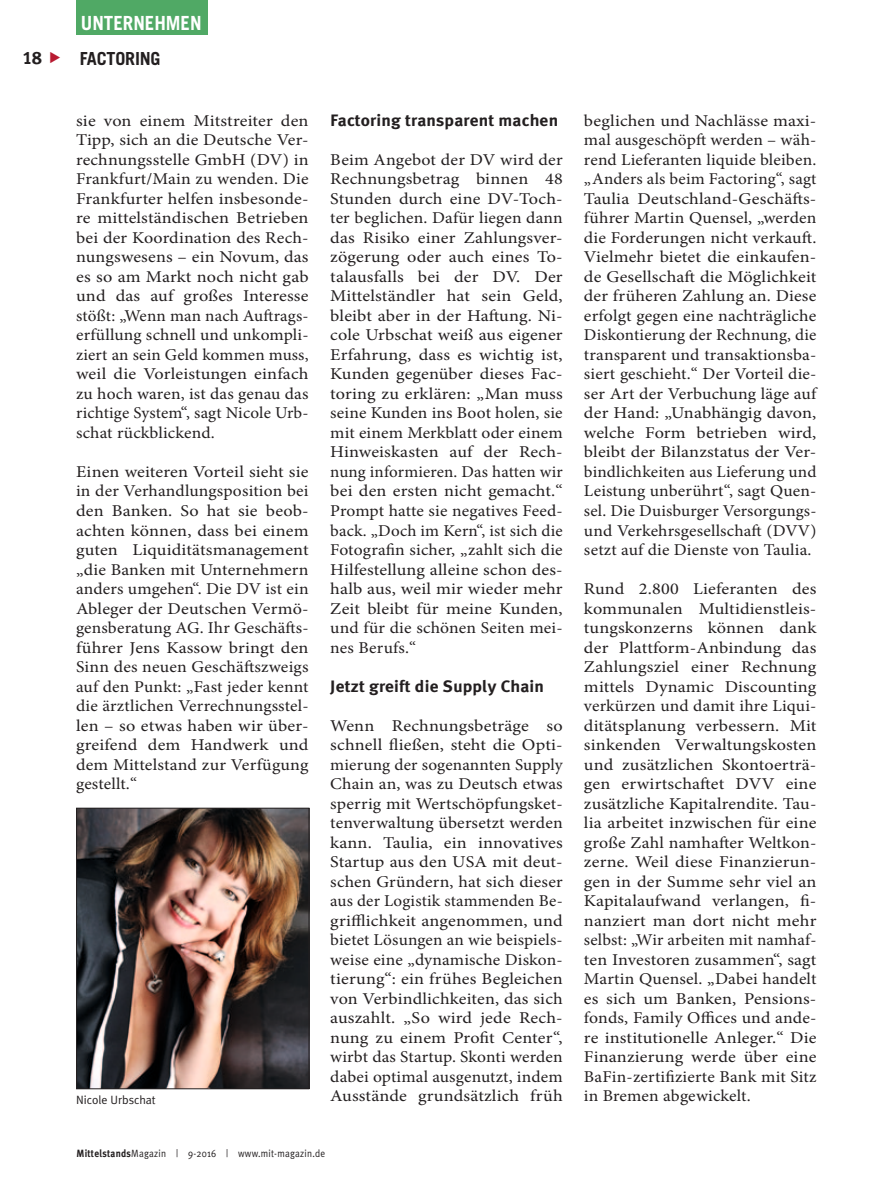
<style>
.page{position:relative;width:893px;height:1191px;background:#fff}
.page>*{position:absolute;margin:0;border:0;box-sizing:border-box;transform-origin:0 0}
.t1{font:700 19.5px "Trade Gothic";color:#fff}
.t2{font:700 18px "Trade Gothic";letter-spacing:-.01em;color:#231f20}
.t3{font:18px "Meta Plus Bold Caps";color:#231f20}
.t4{font:16.5px/19.5px "Minion Pro";letter-spacing:.01em;color:#231f20;text-align:justify;scale:1.1 1}
.t5{font:16.5px/19.5px "Minion Pro";letter-spacing:.01em;color:#231f20;text-align:justify;scale:1.09 1}
.t6{font:700 16.5px "Meta Plus";letter-spacing:.01em;color:#231f20;scale:1.06 1}
.t7{font:16.5px "Minion Pro";letter-spacing:.01em;color:#231f20;scale:1.06 1}
.t8{font:12px "Meta Plus Normal";color:#231f20}
.t9{font:10.5px "Meta Plus Normal";letter-spacing:.025em;color:#231f20;scale:.9 1}
.s1{font-family:"Meta Plus";font-weight:700}
</style>
<div class="page">
<div style="left:77px;top:0;width:131px;height:34px;background:#50a965"></div>
<img style="left:78px;top:810px;width:229px;height:277px">
<div style="left:76px;top:808px;width:233px;height:281px;border:1px solid #231f20"></div>
<p class="t3" style="left:23px;top:48px;width:21px">18</p>
<p class="t1" style="left:81px;top:11px;width:122px">UNTERNEHMEN</p>
<p class="t2" style="left:80px;top:47px;width:82px">FACTO RIN G</p>
<p class="t6" style="left:330px;top:111px;width:216px">Factoring transparent machen</p>
<p class="t5" style="left:330px;top:150px;width:215px">Beim Angebot der DV wird der Rechnungsbetrag binnen 48<br>Stunden durch eine DV-Toch&shy;ter beglichen. Dafür liegen dann das Risiko einer Zahlungsver&shy;zögerung oder auch eines To&shy;talausfalls bei der DV. Der Mittelständler hat sein Geld, bleibt aber in der Haftung. Ni&shy;cole Urbschat weiß aus eigener Erfahrung, dass es wichtig ist, Kunden gegenüber dieses Fac&shy;toring zu erklären: „Man muss seine Kunden ins Boot holen, sie mit einem Merkblatt oder einem Hinweiskasten auf der Rech&shy;nung informieren. Das hatten wir bei den ersten nicht gemacht.“ Prompt hatte sie negatives Feed&shy;back. „Doch im Kern“, ist sich die Fotografin sicher, „zahlt sich die Hilfestellung alleine schon des&shy;halb aus, weil mir wieder mehr Zeit bleibt für meine Kunden, und für die schönen Seiten mei&shy;nes Berufs.“</p>
<p class="t6" style="left:330px;top:676px;width:203px">Jetzt greift die Supply Chain</p>
<p class="t4" style="left:330px;top:715px;width:213px">Wenn Rechnungsbeträge so schnell fließen, steht die Opti&shy;mierung der sogenannten Supply Chain an, was zu Deutsch etwas sperrig mit Wertschöpfungsket&shy;tenverwaltung übersetzt werden kann. Taulia, ein innovatives Startup aus den USA mit deut&shy;schen Gründern, hat sich dieser aus der Logistik stammenden Be&shy;grifflichkeit angenommen, und bietet Lösungen an wie beispiels&shy;weise eine „dynamische Diskon&shy;tierung“: ein frühes Begleichen von Verbindlichkeiten, das sich auszahlt. „So wird jede Rech&shy;nung zu einem Profit Center“, wirbt das Startup. Skonti werden dabei optimal ausgenutzt, indem Ausstände grundsätzlich früh</p>
<p class="t4" style="left:76px;top:111px;width:213px">sie von einem Mitstreiter den Tipp, sich an die Deutsche Ver&shy;rechnungsstelle GmbH (DV) in Frankfurt/Main zu wenden. Die Frankfurter helfen insbesonde&shy;re mittelständischen Betrieben bei der Koordination des Rech&shy;nungswesens – ein Novum, das es so am Markt noch nicht gab und das auf großes Interesse stößt: „Wenn man nach Auftrags&shy;erfüllung schnell und unkompli&shy;ziert an sein Geld kommen muss, weil die Vorleistungen einfach zu hoch waren, ist das genau das richtige System“, sagt Nicole Urb&shy;schat rückblickend.</p>
<p class="t4" style="left:76px;top:462px;width:213px">Einen weiteren Vorteil sieht sie in der Verhandlungsposition bei den Banken. So hat sie beob&shy;achten können, dass bei einem guten Liquiditätsmanagement „die Banken mit Unternehmern anders umgehen“. Die DV ist ein Ableger der Deutschen Vermö&shy;gensberatung AG. Ihr Geschäfts&shy;führer Jens Kassow bringt den Sinn des neuen Geschäftszweigs auf den Punkt: „Fast jeder kennt die ärztlichen Verrechnungsstel&shy;len – so etwas haben wir über&shy;greifend dem Handwerk und dem Mittelstand zur Verfügung gestellt.“</p>
<p class="t4" style="left:584px;top:111px;width:213px">beglichen und Nachlässe maxi&shy;mal ausgeschöpft werden – wäh&shy;rend Lieferanten liquide bleiben. „Anders als beim Factoring“, sagt Taulia Deutschland-Geschäfts&shy;führer Martin Quensel, „werden die Forderungen nicht verkauft.<br>Vielmehr bietet die einkaufen&shy;de Gesellschaft die Möglichkeit der früheren Zahlung an. Diese erfolgt gegen eine nachträgliche Diskontierung der Rechnung, die transparent und transaktionsba&shy;siert geschieht.“ Der Vorteil die&shy;ser Art der Verbuchung läge auf der Hand: „Unabhängig davon, welche Form betrieben wird, bleibt der Bilanzstatus der Ver&shy;bindlichkeiten aus Lieferung und Leistung unberührt“, sagt Quen&shy;sel. Die Duisburger Versorgungs&shy;und Verkehrsgesellschaft (DVV) setzt auf die Dienste von Taulia.</p>
<p class="t4" style="left:584px;top:579px;width:213px">Rund 2.800 Lieferanten des kommunalen Multidienstleis&shy;tungskonzerns können dank der Plattform-Anbindung das Zahlungsziel einer Rechnung mittels Dynamic Discounting verkürzen und damit ihre Liqui&shy;ditätsplanung verbessern. Mit sinkenden Verwaltungskosten und zusätzlichen Skontoerträ&shy;gen erwirtschaftet DVV eine zusätzliche Kapitalrendite. Tau&shy;lia arbeitet inzwischen für eine große Zahl namhafter Weltkon&shy;zerne. Weil diese Finanzierun&shy;gen in der Summe sehr viel an Kapitalaufwand verlangen, fi&shy;nanziert man dort nicht mehr selbst: „Wir arbeiten mit namhaf&shy;ten Investoren zusammen“, sagt Martin Quensel. „Dabei handelt es sich um Banken, Pensions&shy;fonds, Family Offices und ande&shy;re institutionelle Anleger.“ Die Finanzierung werde über eine BaFin-zertifizierte Bank mit Sitz</p>
<p class="t8" style="left:76px;top:1093px;width:81px">Nicole Urbschat</p>
<p class="t7" style="left:584px;top:1084px;width:159px">in Bremen abgewickelt.</p>
<p class="t9" style="left:77px;top:1147px;width:278px"><span class="s1">Mittelstands</span>Magazin | 9-2016 | www.mit-magazin.de</p>
</div>
